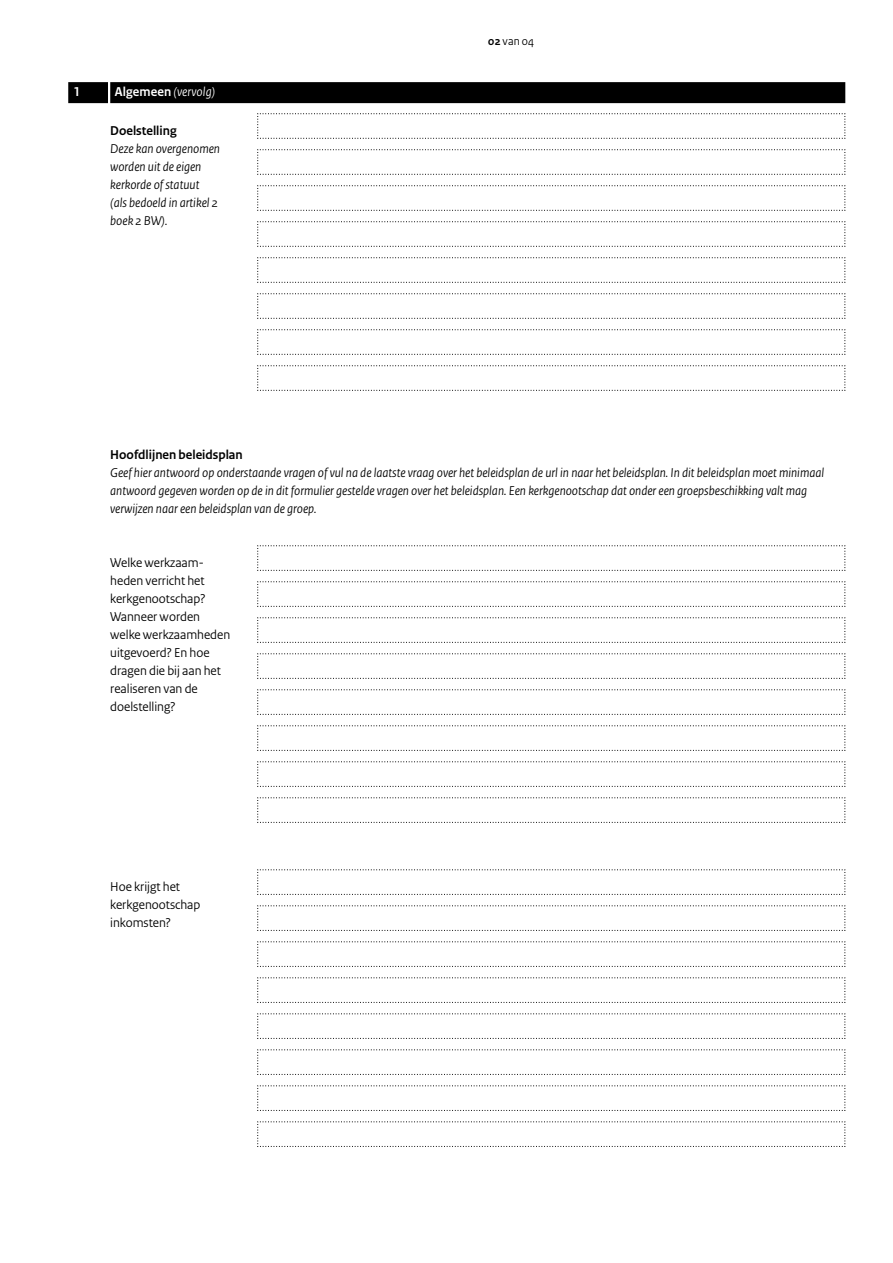
<style>
.page{position:relative;width:893px;height:1263px;background:#fff}
.page>*{position:absolute;margin:0;border:0;box-sizing:border-box;transform-origin:0 0}
.Vraag{font:italic 13.5px/18px "Rijksoverheid Sans Heading";color:#000}
.Vraag_12{font:13.5px/18px "Rijksoverheid Sans Heading";color:#000}
.Vraag-2{font:13.5px/18px "Rijksoverheid Sans Heading";color:#000}
.Vraag_12-2{font:italic 13.5px/18px "Rijksoverheid Sans Heading";color:#000}
.Vraag-3{font:700 13.5px "Rijksoverheid Sans Heading";color:#000}
.t1{font:italic 13.5px "Rijksoverheid Sans Heading";letter-spacing:.01em;color:#fff}
.t2{font:700 13.5px "Rijksoverheid Sans Heading";color:#fff}
.t3{font:12px "Rijksoverheid Sans Heading";color:#000}
.s1{font-weight:700;font-style:normal}
.s2{font-weight:700}
</style>
<div class="page">
<svg style="left:257px;top:113px;width:589px;height:26px"></svg>
<svg style="left:257px;top:149px;width:589px;height:26px"></svg>
<svg style="left:257px;top:185px;width:589px;height:26px"></svg>
<svg style="left:257px;top:221px;width:589px;height:26px"></svg>
<svg style="left:257px;top:257px;width:589px;height:26px"></svg>
<svg style="left:257px;top:293px;width:589px;height:26px"></svg>
<svg style="left:257px;top:329px;width:589px;height:26px"></svg>
<svg style="left:257px;top:365px;width:589px;height:26px"></svg>
<svg style="left:257px;top:545px;width:589px;height:26px"></svg>
<svg style="left:257px;top:581px;width:589px;height:26px"></svg>
<svg style="left:257px;top:617px;width:589px;height:26px"></svg>
<svg style="left:257px;top:653px;width:589px;height:26px"></svg>
<svg style="left:257px;top:689px;width:589px;height:26px"></svg>
<svg style="left:257px;top:725px;width:589px;height:26px"></svg>
<svg style="left:257px;top:761px;width:589px;height:26px"></svg>
<svg style="left:257px;top:797px;width:589px;height:26px"></svg>
<svg style="left:257px;top:869px;width:589px;height:26px"></svg>
<svg style="left:257px;top:905px;width:589px;height:26px"></svg>
<svg style="left:257px;top:941px;width:589px;height:26px"></svg>
<svg style="left:257px;top:977px;width:589px;height:26px"></svg>
<svg style="left:257px;top:1013px;width:589px;height:26px"></svg>
<svg style="left:257px;top:1049px;width:589px;height:26px"></svg>
<svg style="left:257px;top:1085px;width:589px;height:26px"></svg>
<svg style="left:257px;top:1121px;width:589px;height:26px"></svg>
<div style="left:110px;top:82px;width:735px;height:21px;background:#000"></div>
<div style="left:68px;top:82px;width:40px;height:21px;background:#000"></div>
<p class="t2" style="left:74px;top:84px;width:8px">1</p>
<p class="t1" style="left:115px;top:84px;width:102px"><span class="s1">Algemeen</span> (vervolg)</p>
<p class="Vraag-3" style="left:110px;top:123px;width:68px">Doelstelling</p>
<p class="Vraag_12-2" style="left:110px;top:140px;width:111px">Deze kan overgenomen worden uit de eigen kerkorde of statuut<br>(als bedoeld in artikel 2 boek 2 BW).</p>
<p class="t3" style="left:488px;top:34px;width:47px"><span class="s2">02</span> van 04</p>
<p class="Vraag-3" style="left:110px;top:447px;width:134px">Hoofdlijnen beleidsplan</p>
<p class="Vraag" style="left:110px;top:464px;width:715px">Geef hier antwoord op onderstaande vragen of vul na de laatste vraag over het beleidsplan de url in naar het beleidsplan. In dit beleidsplan moet minimaal antwoord gegeven worden op de in dit formulier gestelde vragen over het beleidsplan. Een kerkgenootschap dat onder een groepsbeschikking valt mag verwijzen naar een beleidsplan van de groep.</p>
<p class="Vraag-2" style="left:110px;top:554px;width:97px">Welke werkzaam&shy;heden verricht het kerkgenootschap?</p>
<p class="Vraag_12" style="left:110px;top:608px;width:121px">Wanneer worden welke werkzaamheden uitgevoerd? En hoe dragen die bij aan het realiseren van de doelstelling?</p>
<p class="Vraag-2" style="left:110px;top:878px;width:92px">Hoe krijgt het kerkgenootschap inkomsten?</p>
</div>
